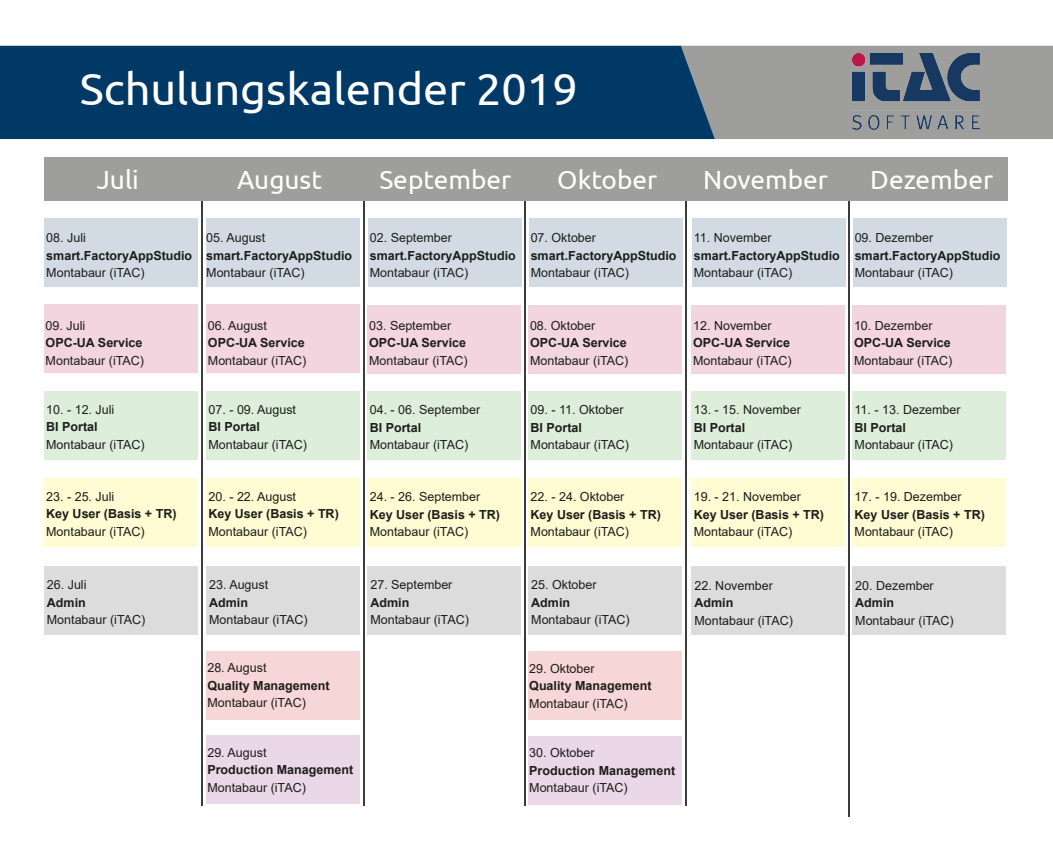
<style>
.page{position:relative;width:1053px;height:851px;background:#fff}
.page>*{position:absolute;margin:0;border:0;box-sizing:border-box;transform-origin:0 0}
.t1{font:45px "Ubuntu";color:#fff}
.t2{font:26.25px "Ubuntu";color:#fff}
.t3{font:12.5px "Arial";color:#1d1d1b}
.t4{font:700 12.5px "Arial";color:#1d1d1b}
</style>
<div class="page">
<hr style="left:685px;top:188px;width:1px;height:617px;background:#3c3c3b">
<hr style="left:848px;top:199px;width:1px;height:617px;background:#3c3c3b">
<hr style="left:524px;top:189px;width:1px;height:616px;background:#3c3c3b">
<div style="left:0;top:46px;width:680px;height:93px;background:#003866"></div>
<svg style="left:680px;top:46px;width:372px;height:93px;background:#929699"></svg>
<img style="left:852px;top:54px;width:127px;height:75px">
<hr style="left:201px;top:185px;width:1px;height:620px;background:#3c3c3b">
<hr style="left:363px;top:185px;width:2px;height:620px;background:#3c3c3b">
<div style="left:44px;top:158px;width:963px;height:43px;background:#9e9e9d"></div>
<div style="left:44px;top:218px;width:154px;height:69px;background:#d2dbe4"></div>
<div style="left:206px;top:218px;width:153px;height:69px;background:#d2dbe4"></div>
<div style="left:368px;top:219px;width:154px;height:68px;background:#d2dbe4"></div>
<div style="left:44px;top:304px;width:154px;height:69px;background:#f3d5df"></div>
<div style="left:44px;top:391px;width:154px;height:69px;background:#ddefdb"></div>
<div style="left:44px;top:477px;width:154px;height:69px;background:#fffbd2"></div>
<div style="left:44px;top:566px;width:154px;height:68px;background:#dcdcdc"></div>
<div style="left:206px;top:304px;width:154px;height:69px;background:#f3d5df"></div>
<div style="left:206px;top:391px;width:154px;height:69px;background:#ddefdb"></div>
<div style="left:206px;top:477px;width:154px;height:69px;background:#fffbd2"></div>
<div style="left:206px;top:566px;width:154px;height:68px;background:#dcdcdc"></div>
<div style="left:206px;top:650px;width:154px;height:69px;background:#f6d6d6"></div>
<div style="left:206px;top:735px;width:154px;height:69px;background:#ead7e8"></div>
<div style="left:367px;top:304px;width:154px;height:69px;background:#f3d5df"></div>
<div style="left:367px;top:391px;width:154px;height:69px;background:#ddefdb"></div>
<div style="left:367px;top:477px;width:154px;height:69px;background:#fffbd2"></div>
<div style="left:367px;top:566px;width:154px;height:68px;background:#dcdcdc"></div>
<div style="left:529px;top:219px;width:153px;height:68px;background:#d2dbe4"></div>
<div style="left:528px;top:304px;width:154px;height:69px;background:#f3d5df"></div>
<div style="left:528px;top:391px;width:154px;height:69px;background:#ddefdb"></div>
<div style="left:528px;top:477px;width:154px;height:69px;background:#fffbd2"></div>
<div style="left:528px;top:566px;width:154px;height:68px;background:#dcdcdc"></div>
<div style="left:692px;top:219px;width:153px;height:68px;background:#d2dbe4"></div>
<div style="left:691px;top:305px;width:154px;height:68px;background:#f3d5df"></div>
<div style="left:691px;top:391px;width:154px;height:69px;background:#ddefdb"></div>
<div style="left:691px;top:478px;width:154px;height:68px;background:#fffbd2"></div>
<div style="left:691px;top:566px;width:154px;height:69px;background:#dcdcdc"></div>
<div style="left:852px;top:219px;width:154px;height:68px;background:#d2dbe4"></div>
<div style="left:852px;top:305px;width:154px;height:68px;background:#f3d5df"></div>
<div style="left:852px;top:391px;width:154px;height:69px;background:#ddefdb"></div>
<div style="left:852px;top:478px;width:154px;height:68px;background:#fffbd2"></div>
<div style="left:852px;top:566px;width:154px;height:69px;background:#dcdcdc"></div>
<div style="left:528px;top:651px;width:154px;height:68px;background:#f6d6d6"></div>
<div style="left:528px;top:735px;width:154px;height:69px;background:#ead7e8"></div>
<p class="t1" style="left:80px;top:62px;width:499px">Schulungskalender 2019</p>
<p class="t2" style="left:97px;top:163px;width:44px">Juli</p>
<p class="t2" style="left:237px;top:163px;width:86px">August</p>
<p class="t2" style="left:379px;top:163px;width:133px">September</p>
<p class="t2" style="left:557px;top:163px;width:102px">Oktober</p>
<p class="t2" style="left:703px;top:163px;width:126px">November</p>
<p class="t2" style="left:870px;top:163px;width:124px">Dezember</p>
<p class="t3" style="left:46px;top:229px;width:41px">08. Juli</p>
<p class="t4" style="left:46px;top:246px;width:147px">smart.FactoryAppStudio</p>
<p class="t3" style="left:46px;top:264px;width:100px">Montabaur (iTAC)</p>
<p class="t3" style="left:206px;top:229px;width:61px">05. August</p>
<p class="t4" style="left:206px;top:246px;width:147px">smart.FactoryAppStudio</p>
<p class="t3" style="left:206px;top:264px;width:100px">Montabaur (iTAC)</p>
<p class="t3" style="left:370px;top:229px;width:83px">02. September</p>
<p class="t4" style="left:370px;top:246px;width:147px">smart.FactoryAppStudio</p>
<p class="t3" style="left:370px;top:264px;width:100px">Montabaur (iTAC)</p>
<p class="t3" style="left:530px;top:229px;width:67px">07. Oktober</p>
<p class="t4" style="left:530px;top:246px;width:147px">smart.FactoryAppStudio</p>
<p class="t3" style="left:530px;top:264px;width:100px">Montabaur (iTAC)</p>
<p class="t3" style="left:693px;top:229px;width:79px">11. November</p>
<p class="t4" style="left:693px;top:247px;width:147px">smart.FactoryAppStudio</p>
<p class="t3" style="left:693px;top:264px;width:100px">Montabaur (iTAC)</p>
<p class="t3" style="left:854px;top:229px;width:80px">09. Dezember</p>
<p class="t4" style="left:854px;top:247px;width:147px">smart.FactoryAppStudio</p>
<p class="t3" style="left:854px;top:264px;width:100px">Montabaur (iTAC)</p>
<p class="t3" style="left:46px;top:316px;width:41px">09. Juli</p>
<p class="t4" style="left:46px;top:334px;width:98px">OPC-UA Service</p>
<p class="t3" style="left:46px;top:351px;width:100px">Montabaur (iTAC)</p>
<p class="t3" style="left:46px;top:401px;width:70px">10. - 12. Juli</p>
<p class="t4" style="left:46px;top:418px;width:53px">BI Portal</p>
<p class="t3" style="left:46px;top:436px;width:100px">Montabaur (iTAC)</p>
<p class="t3" style="left:46px;top:488px;width:70px">23. - 25. Juli</p>
<p class="t4" style="left:46px;top:505px;width:132px">Key User (Basis + TR)</p>
<p class="t3" style="left:46px;top:523px;width:100px">Montabaur (iTAC)</p>
<p class="t3" style="left:208px;top:316px;width:61px">06. August</p>
<p class="t4" style="left:208px;top:334px;width:98px">OPC-UA Service</p>
<p class="t3" style="left:208px;top:351px;width:100px">Montabaur (iTAC)</p>
<p class="t3" style="left:208px;top:401px;width:89px">07. - 09. August</p>
<p class="t4" style="left:208px;top:418px;width:53px">BI Portal</p>
<p class="t3" style="left:208px;top:436px;width:100px">Montabaur (iTAC)</p>
<p class="t3" style="left:208px;top:488px;width:89px">20. - 22. August</p>
<p class="t4" style="left:208px;top:505px;width:132px">Key User (Basis + TR)</p>
<p class="t3" style="left:208px;top:523px;width:100px">Montabaur (iTAC)</p>
<p class="t3" style="left:369px;top:316px;width:83px">03. September</p>
<p class="t4" style="left:369px;top:334px;width:98px">OPC-UA Service</p>
<p class="t3" style="left:369px;top:351px;width:100px">Montabaur (iTAC)</p>
<p class="t3" style="left:370px;top:401px;width:112px">04. - 06. September</p>
<p class="t4" style="left:370px;top:418px;width:53px">BI Portal</p>
<p class="t3" style="left:370px;top:436px;width:100px">Montabaur (iTAC)</p>
<p class="t3" style="left:370px;top:488px;width:112px">24. - 26. September</p>
<p class="t4" style="left:370px;top:505px;width:132px">Key User (Basis + TR)</p>
<p class="t3" style="left:370px;top:523px;width:100px">Montabaur (iTAC)</p>
<p class="t3" style="left:530px;top:316px;width:67px">08. Oktober</p>
<p class="t4" style="left:530px;top:334px;width:98px">OPC-UA Service</p>
<p class="t3" style="left:530px;top:351px;width:100px">Montabaur (iTAC)</p>
<p class="t3" style="left:530px;top:401px;width:94px">09. - 11. Oktober</p>
<p class="t4" style="left:530px;top:418px;width:53px">BI Portal</p>
<p class="t3" style="left:530px;top:436px;width:100px">Montabaur (iTAC)</p>
<p class="t3" style="left:530px;top:488px;width:95px">22. - 24. Oktober</p>
<p class="t4" style="left:530px;top:505px;width:132px">Key User (Basis + TR)</p>
<p class="t3" style="left:530px;top:523px;width:100px">Montabaur (iTAC)</p>
<p class="t3" style="left:693px;top:317px;width:80px">12. November</p>
<p class="t4" style="left:693px;top:334px;width:98px">OPC-UA Service</p>
<p class="t3" style="left:693px;top:352px;width:100px">Montabaur (iTAC)</p>
<p class="t3" style="left:693px;top:401px;width:108px">13. - 15. November</p>
<p class="t4" style="left:693px;top:418px;width:53px">BI Portal</p>
<p class="t3" style="left:693px;top:436px;width:100px">Montabaur (iTAC)</p>
<p class="t3" style="left:693px;top:488px;width:108px">19. - 21. November</p>
<p class="t4" style="left:693px;top:505px;width:132px">Key User (Basis + TR)</p>
<p class="t3" style="left:693px;top:523px;width:100px">Montabaur (iTAC)</p>
<p class="t3" style="left:854px;top:317px;width:80px">10. Dezember</p>
<p class="t4" style="left:854px;top:334px;width:98px">OPC-UA Service</p>
<p class="t3" style="left:854px;top:352px;width:100px">Montabaur (iTAC)</p>
<p class="t3" style="left:854px;top:401px;width:108px">11. - 13. Dezember</p>
<p class="t4" style="left:854px;top:418px;width:53px">BI Portal</p>
<p class="t3" style="left:854px;top:436px;width:100px">Montabaur (iTAC)</p>
<p class="t3" style="left:854px;top:488px;width:108px">17. - 19. Dezember</p>
<p class="t4" style="left:854px;top:505px;width:132px">Key User (Basis + TR)</p>
<p class="t3" style="left:854px;top:523px;width:100px">Montabaur (iTAC)</p>
<p class="t3" style="left:47px;top:576px;width:41px">26. Juli</p>
<p class="t4" style="left:47px;top:593px;width:40px">Admin</p>
<p class="t3" style="left:47px;top:611px;width:100px">Montabaur (iTAC)</p>
<p class="t3" style="left:209px;top:576px;width:61px">23. August</p>
<p class="t4" style="left:209px;top:593px;width:40px">Admin</p>
<p class="t3" style="left:209px;top:611px;width:100px">Montabaur (iTAC)</p>
<p class="t3" style="left:207px;top:659px;width:61px">28. August</p>
<p class="t4" style="left:207px;top:676px;width:124px">Quality Management</p>
<p class="t3" style="left:207px;top:694px;width:100px">Montabaur (iTAC)</p>
<p class="t3" style="left:207px;top:743px;width:61px">29. August</p>
<p class="t4" style="left:207px;top:760px;width:147px">Production Management</p>
<p class="t3" style="left:207px;top:778px;width:100px">Montabaur (iTAC)</p>
<p class="t3" style="left:370px;top:576px;width:83px">27. September</p>
<p class="t4" style="left:370px;top:593px;width:40px">Admin</p>
<p class="t3" style="left:370px;top:611px;width:100px">Montabaur (iTAC)</p>
<p class="t3" style="left:531px;top:576px;width:67px">25. Oktober</p>
<p class="t4" style="left:531px;top:593px;width:40px">Admin</p>
<p class="t3" style="left:531px;top:611px;width:100px">Montabaur (iTAC)</p>
<p class="t3" style="left:529px;top:659px;width:67px">29. Oktober</p>
<p class="t4" style="left:529px;top:676px;width:124px">Quality Management</p>
<p class="t3" style="left:529px;top:694px;width:100px">Montabaur (iTAC)</p>
<p class="t3" style="left:529px;top:744px;width:67px">30. Oktober</p>
<p class="t4" style="left:529px;top:761px;width:147px">Production Management</p>
<p class="t3" style="left:529px;top:779px;width:100px">Montabaur (iTAC)</p>
<p class="t3" style="left:694px;top:576px;width:80px">22. November</p>
<p class="t4" style="left:694px;top:594px;width:40px">Admin</p>
<p class="t3" style="left:694px;top:611px;width:100px">Montabaur (iTAC)</p>
<p class="t3" style="left:855px;top:576px;width:80px">20. Dezember</p>
<p class="t4" style="left:855px;top:594px;width:40px">Admin</p>
<p class="t3" style="left:855px;top:611px;width:100px">Montabaur (iTAC)</p>
</div>
